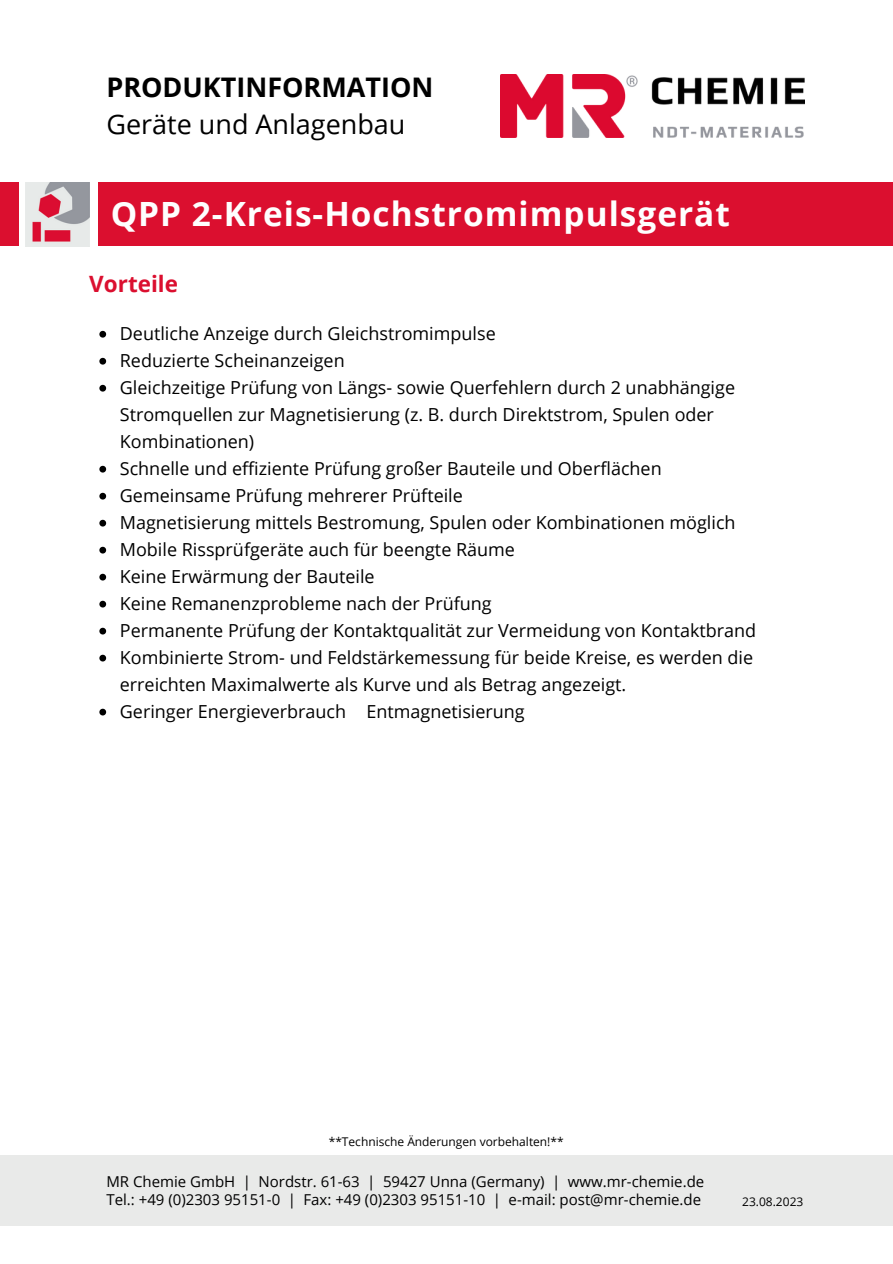
<style>
.page{position:relative;width:893px;height:1264px;background:#fff}
.page>*{position:absolute;margin:0;border:0;box-sizing:border-box;transform-origin:0 0}
.t1{font:700 33.45px "Open Sans";letter-spacing:.03em;color:#fefefe}
.t2{font:27px "Open Sans";color:#000}
.t3{font:700 27px "Open Sans";color:#000}
.t4{font:700 22.5px "Open Sans";color:#db0f2f}
.t5{font:18px/27px "Open Sans";color:#000}
.t6{font:15px "Open Sans";color:#000}
.t7{font:12px "Open Sans";color:#000}
</style>
<div class="page">
<div style="left:98px;top:182px;width:794px;height:64px;background:#db0f2f"></div>
<div style="left:0;top:1155px;width:892px;height:71px;background:#e9eae9"></div>
<img style="left:26px;top:182px;width:64px;height:64px">
<div style="left:0;top:182px;width:19px;height:64px;background:#db0f2f"></div>
<img style="left:500px;top:74px;width:304px;height:63px">
<svg style="left:99px;top:331px;width:7px;height:6px"></svg>
<svg style="left:99px;top:358px;width:7px;height:6px"></svg>
<svg style="left:99px;top:385px;width:7px;height:6px"></svg>
<svg style="left:99px;top:466px;width:7px;height:6px"></svg>
<svg style="left:99px;top:493px;width:7px;height:6px"></svg>
<svg style="left:99px;top:520px;width:7px;height:6px"></svg>
<svg style="left:99px;top:547px;width:7px;height:6px"></svg>
<svg style="left:99px;top:574px;width:7px;height:6px"></svg>
<svg style="left:99px;top:600px;width:7px;height:7px"></svg>
<svg style="left:99px;top:627px;width:7px;height:7px"></svg>
<svg style="left:99px;top:654px;width:7px;height:7px"></svg>
<svg style="left:99px;top:708px;width:7px;height:7px"></svg>
<p class="t3" style="left:106px;top:68px;width:328px">PRODUKTINFORMATION</p>
<p class="t2" style="left:106px;top:105px;width:300px">Geräte und Anlagenbau</p>
<p class="t1" style="left:111px;top:191px;width:620px">QPP 2-Kreis-Hochstromimpulsgerät</p>
<p class="t4" style="left:89px;top:268px;width:90px">Vorteile</p>
<p class="t5" style="left:120px;top:319px;width:377px">Deutliche Anzeige durch Gleichstromimpulse</p>
<p class="t5" style="left:120px;top:346px;width:226px">Reduzierte Scheinanzeigen</p>
<p class="t5" style="left:120px;top:373px;width:616px">Gleichzeitige Prüfung von Längs- sowie Querfehlern durch 2 unabhängige<br>Stromquellen zur Magnetisierung (z. B. durch Direktstrom, Spulen oder<br>Kombinationen)</p>
<p class="t5" style="left:120px;top:454px;width:543px">Schnelle und effiziente Prüfung großer Bauteile und Oberflächen</p>
<p class="t5" style="left:120px;top:481px;width:344px">Gemeinsame Prüfung mehrerer Prüfteile</p>
<p class="t5" style="left:120px;top:508px;width:617px">Magnetisierung mittels Bestromung, Spulen oder Kombinationen möglich</p>
<p class="t5" style="left:120px;top:535px;width:396px">Mobile Rissprüfgeräte auch für beengte Räume</p>
<p class="t5" style="left:120px;top:562px;width:256px">Keine Erwärmung der Bauteile</p>
<p class="t5" style="left:120px;top:589px;width:373px">Keine Remanenzprobleme nach der Prüfung</p>
<p class="t5" style="left:120px;top:616px;width:637px">Permanente Prüfung der Kontaktqualität zur Vermeidung von Kontaktbrand</p>
<p class="t5" style="left:120px;top:643px;width:635px">Kombinierte Strom- und Feldstärkemessung für beide Kreise, es werden die erreichten Maximalwerte als Kurve und als Betrag angezeigt.</p>
<p class="t5" style="left:120px;top:697px;width:406px">Geringer Energieverbrauch Entmagnetisierung</p>
<p class="t7" style="left:329px;top:1133px;width:236px">**Technische Änderungen vorbehalten!**</p>
<p class="t6" style="left:106px;top:1171px;width:599px">MR Chemie GmbH | Nordstr. 61-63 | 59427 Unna (Germany) | www.mr-chemie.de</p>
<p class="t6" style="left:106px;top:1189px;width:596px">Tel.: +49 (0)2303 95151-0 | Fax: +49 (0)2303 95151-10 | e-mail: post@mr-chemie.de</p>
<p class="t7" style="left:742px;top:1192px;width:63px">23.08.2023</p>
</div>
